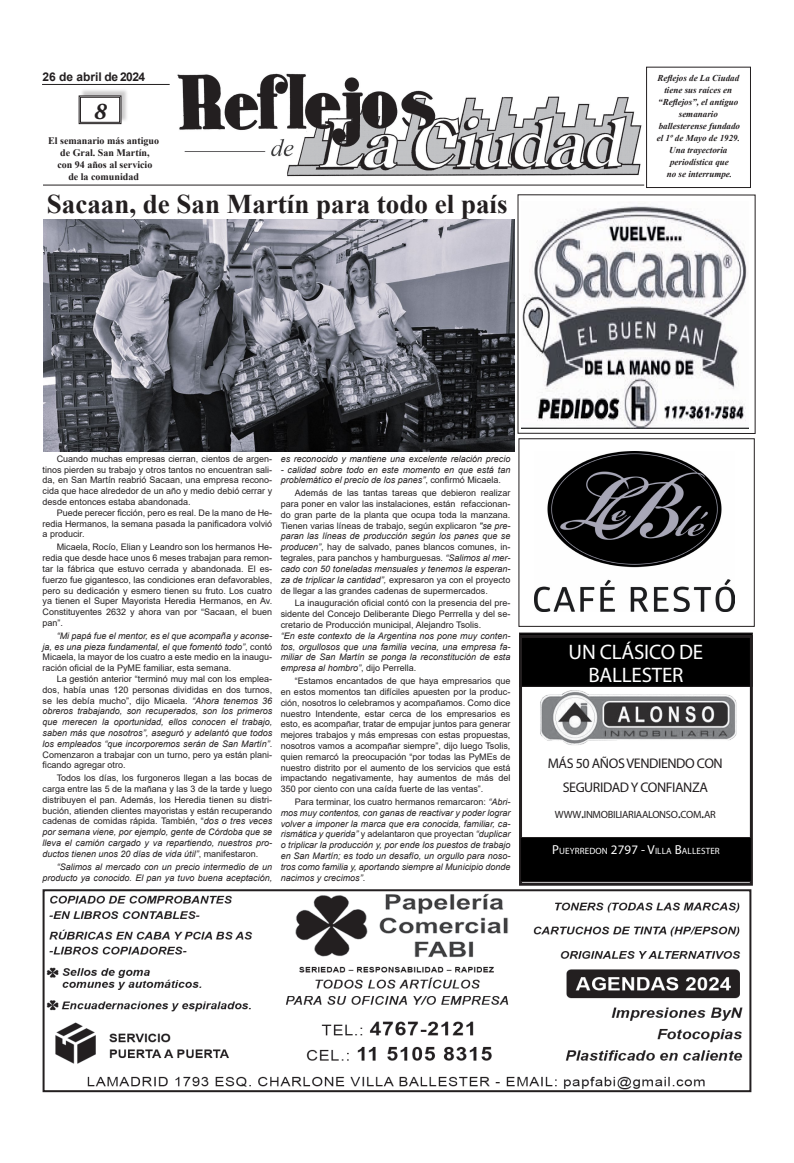
<style>
.page{position:relative;width:794px;height:1163px;background:#fff}
.page>*{position:absolute;margin:0;border:0;box-sizing:border-box;transform-origin:0 0}
.t1{font:700 27px "Times New Roman";color:#231f20}
.t2{font:italic 700 24px "Adobe Garamond Pro";color:#231f20}
.t3{font:21px "Myriad Pro";letter-spacing:-.01em;color:#fff}
.t4{font:14px/24px "Myriad Pro";letter-spacing:-.03em;color:#231f20;text-align:center}
.t5{font:700 12px "Arial";color:#231f20}
.t6{font:10.5px "Myriad Pro";color:#231f20}
.t7{font:700 10px "Times New Roman";color:#231f20}
.t8{font:9.1px "Myriad Pro";color:#fff}
.t9{font:9px/10.8px "Arial";color:#231f20;text-align:justify}
.t10{font:italic 9px/10.8px "Arial";color:#231f20;text-align:justify}
.t11{font:italic 700 9px/12px "Times New Roman";color:#231f20;text-align:center}
.s1{font-style:italic}
.s2{font-style:normal}
.s3{font-size:15px}
.s4{font-size:13px}
</style>
<div class="page">
<img style="left:177px;top:73px;width:465px;height:104px">
<div style="left:646px;top:67px;width:105px;height:121px;border:1px solid #231f20"></div>
<div style="left:80px;top:88px;width:49px;height:34px;background:#231f20;opacity:.23"></div>
<svg style="left:78px;top:95px;width:44px;height:29px"></svg>
<div style="left:80px;top:97px;width:40px;height:26px;border:1px solid #231f20"></div>
<hr style="left:43px;top:184px;width:601px;height:1px;background:#231f20">
<hr style="left:42px;top:84px;width:128px;height:1px;background:#231f20">
<img style="left:46px;top:893px;width:697px;height:195px">
<div style="left:43px;top:889px;width:708px;height:202px;border:2px solid #231f20"></div>
<div style="left:519px;top:633px;width:233px;height:53px;background:#000"></div>
<div style="left:519px;top:632px;width:234px;height:54px;border:1px solid #231f20"></div>
<div style="left:519px;top:635px;width:234px;height:250px;border:3px solid #231f20"></div>
<img style="left:540px;top:690px;width:197px;height:55px">
<div style="left:520px;top:837px;width:231px;height:44px;background:#000"></div>
<div style="left:520px;top:836px;width:232px;height:45px;border:1px solid #231f20"></div>
<img style="left:522px;top:206px;width:226px;height:222px">
<img style="left:44px;top:220px;width:470px;height:231px">
<img style="left:534px;top:451px;width:200px;height:160px">
<div style="left:518px;top:438px;width:237px;height:188px;border:1px solid #231f20"></div>
<p class="t5" style="left:43px;top:68px;width:104px">26 de abril de 2024</p>
<p class="t2" style="left:94px;top:97px;width:14px">8</p>
<p class="t7" style="left:48px;top:134px;width:112px">El semanario más antiguo</p>
<p class="t7" style="left:60px;top:146px;width:91px">de Gral. San Martín,</p>
<p class="t7" style="left:57px;top:158px;width:97px">con 94 años al servicio</p>
<p class="t7" style="left:68px;top:170px;width:72px">de la comunidad</p>
<p class="t1" style="left:47px;top:184px;width:462px">Sacaan, de San Martín para todo el país</p>
<p class="t11" style="left:657px;top:72px;width:83px">Reflejos de La Ciudad</p>
<p class="t11" style="left:658px;top:84px;width:82px">tiene sus raíces en “Reflejos”, el antiguo semanario</p>
<p class="t11" style="left:656px;top:120px;width:85px;text-align:left">ballesterense fundado el 1º de Mayo de 1929.</p>
<p class="t11" style="left:669px;top:144px;width:60px">Una trayectoria</p>
<p class="t11" style="left:670px;top:156px;width:60px">periodística que</p>
<p class="t11" style="left:667px;top:168px;width:67px">no se interrumpe.</p>
<p class="t9" style="left:43px;top:453px;width:231px;text-indent:14px">Cuando muchas empresas cierran, cientos de argen&shy;tinos pierden su trabajo y otros tantos no encuentran sali&shy;da, en San Martín reabrió Sacaan, una empresa recono&shy;cida que hace alrededor de un año y medio debió cerrar y desde entonces estaba abandonada.</p>
<p class="t9" style="left:43px;top:507px;width:231px;text-indent:14px">Puede perecer ficción, pero es real. De la mano de He&shy;redia Hermanos, la semana pasada la panificadora volvió a producir.</p>
<p class="t9" style="left:43px;top:541px;width:231px;text-indent:14px">Micaela, Rocío, Elian y Leandro son los hermanos He&shy;redia que desde hace unos 6 meses trabajan para remon&shy;tar la fábrica que estuvo cerrada y abandonada. El es&shy;fuerzo fue gigantesco, las condiciones eran defavorables, pero su dedicación y esmero tienen su fruto. Los cuatro ya tienen el Super Mayorista Heredia Hermanos, en Av.<br>Constituyentes 2632 y ahora van por “Sacaan, el buen pan”.</p>
<p class="t9" style="left:43px;top:630px;width:231px;text-indent:14px"><span class="s1">“Mi papá fue el mentor, es el que acompaña y aconse&shy;ja, es una pieza fundamental, el que fomentó todo”</span>, contó Micaela, la mayor de los cuatro a este medio en la inaugu&shy;ración oficial de la PyME familiar, esta semana.</p>
<p class="t10" style="left:43px;top:673px;width:231px;text-indent:14px"><span class="s2">La gestión anterior “terminó muy mal con los emplea&shy;dos, había unas 120 personas divididas en dos turnos, se les debía mucho”, dijo Micaela.</span> “Ahora tenemos 36 obreros trabajando, son recuperados, son los primeros que merecen la oportunidad, ellos conocen el trabajo, saben más que nosotros”, aseguró y adelantó que todos los empleados “que incorporemos serán de San Martín”<span class="s2">.<br>Comenzaron a trabajar con un turno, pero ya están plani&shy;ficando agregar otro.</span></p>
<p class="t9" style="left:43px;top:772px;width:231px;text-indent:14px">Todos los días, los furgoneros llegan a las bocas de carga entre las 5 de la mañana y las 3 de la tarde y luego distribuyen el pan. Además, los Heredia tienen su distri&shy;bución, atienden clientes mayoristas y están recuperando cadenas de comidas rápida. También, “<span class="s1">dos o tres veces por semana viene, por ejemplo, gente de Córdoba que se lleva el camión cargado y va repartiendo, nuestros pro&shy;ductos tienen unos 20 días de vida útil”</span>, manifestaron.</p>
<p class="t10" style="left:43px;top:861px;width:231px;text-align:right">“Salimos al mercado con un precio intermedio de un producto ya conocido. El pan ya tuvo buena aceptación,</p>
<p class="t10" style="left:281px;top:453px;width:231px">es reconocido y mantiene una excelente relación precio</p>
<p class="t10" style="left:281px;top:464px;width:231px">- calidad sobre todo en este momento en que está tan problemático el precio de los panes”<span class="s2">, confirmó Micaela.</span></p>
<p class="t9" style="left:281px;top:487px;width:231px;text-indent:14px">Además de las tantas tareas que debieron realizar para poner en valor las instalaciones, están refaccionan&shy;do gran parte de la planta que ocupa toda la manzana.<br>Tienen varias líneas de trabajo, según explicaron <span class="s1">"se pre&shy;paran las líneas de producción según los panes que se producen”</span>, hay de salvado, panes blancos comunes, in&shy;tegrales, para panchos y hamburguesas. <span class="s1">“Salimos al mer&shy;cado con 50 toneladas mensuales y tenemos la esperan&shy;za de triplicar la cantidad”,</span> expresaron ya con el proyecto de llegar a las grandes cadenas de supermercados.</p>
<p class="t9" style="left:281px;top:597px;width:231px;text-indent:14px">La inauguración oficial contó con la presencia del pre&shy;sidente del Concejo Deliberante Diego Perrrella y del se&shy;cretario de Producción municipal, Alejandro Tsolis.</p>
<p class="t10" style="left:281px;top:630px;width:231px">“En este contexto de la Argentina nos pone muy conten&shy;tos, orgullosos que una familia vecina, una empresa fa&shy;miliar de San Martín se ponga la reconstitución de esta empresa al hombro”<span class="s2">, dijo Perrella.</span></p>
<p class="t9" style="left:281px;top:675px;width:231px;text-indent:14px">“Estamos encantados de que haya empresarios que en estos momentos tan difíciles apuesten por la produc&shy;ción, nosotros lo celebramos y acompañamos. Como dice nuestro Intendente, estar cerca de los empresarios es esto, es acompañar, tratar de empujar juntos para generar mejores trabajos y más empresas con estas propuestas, nosotros vamos a acompañar siempre”, dijo luego Tsolis, quien remarcó la preocupación “por todas las PyMEs de nuestro distrito por el aumento de los servicios que está impactando negativamente, hay aumentos de más del 350 por ciento con una caída fuerte de las ventas”.</p>
<p class="t10" style="left:281px;top:796px;width:231px;text-indent:14px"><span class="s2">Para terminar, los cuatro hermanos remarcaron:</span> “Abri&shy;mos muy contentos, con ganas de reactivar y poder lograr volver a imponer la marca que era conocida, familiar, ca&shy;rismática y querida” <span class="s2">y adelantaron que proyectan</span> “duplicar o triplicar la producción y, por ende los puestos de trabajo en San Martín; es todo un desafío, un orgullo para noso&shy;tros como familia y, aportando siempre al Municipio donde nacimos y crecimos”<span class="s2">.</span></p>
<p class="t3" style="left:568px;top:638px;width:136px">UN CLÁSICO DE</p>
<p class="t3" style="left:588px;top:661px;width:97px">BALLESTER</p>
<p class="t4" style="left:548px;top:751px;width:176px">MÁS 50 AÑOS VENDIENDO CON<br>SEGURIDAD Y CONFIANZA</p>
<p class="t6" style="left:555px;top:807px;width:36px">WWW<span class="s3">.</span>INMOBILIARIAALONSO</p>
<p class="t6" style="left:678px;top:807px;width:33px"><span class="s3">.</span>COM <span class="s3">.</span>AR</p>
<p class="t8" style="left:552px;top:845px;width:14px"><span class="s4">P</span>UEYRREDON</p>
<p class="t8" style="left:611px;top:845px;width:77px"><span class="s4">2797 - V</span>ILLA <span class="s4">B</span>ALLESTER</p>
</div>
